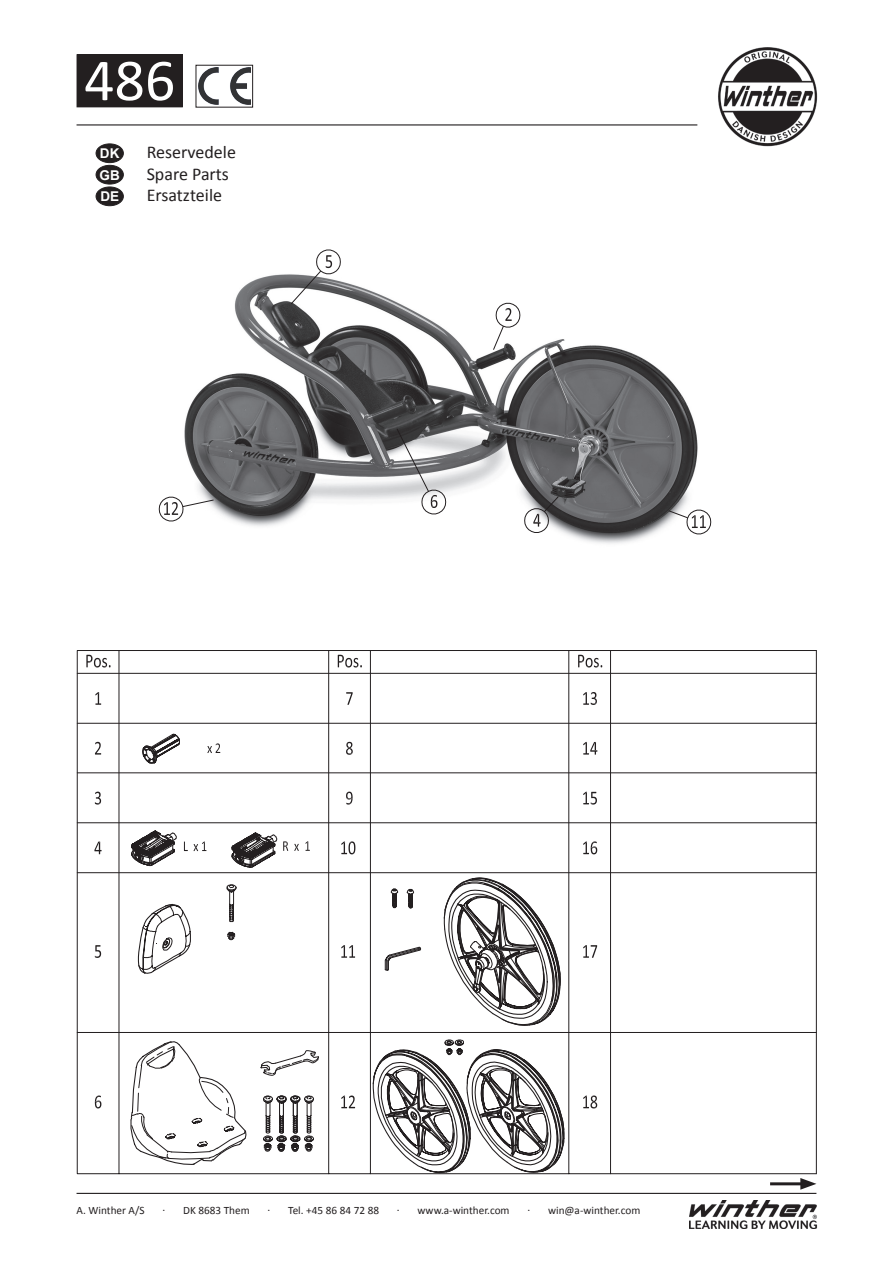
<style>
.page{position:relative;width:893px;height:1263px;background:#fff}
.page>*{position:absolute;margin:0;border:0;box-sizing:border-box;transform-origin:0 0}
.t1{font:60px "Calibri";color:#fff}
.t2{font:18px/21.6px "Calibri";color:#231f20}
.t3{font:700 13.5px/21.6px "Arial";color:#fff;text-align:justify}
.t4{font:11.25px "Calibri";color:#231f20}
</style>
<div class="page">
<img style="left:184px;top:274px;width:514px;height:270px">
<svg style="left:77px;top:650px;width:740px;height:525px"></svg>
<svg style="left:86px;top:655px;width:25px;height:12px"></svg>
<svg style="left:338px;top:655px;width:24px;height:12px"></svg>
<svg style="left:578px;top:655px;width:24px;height:12px"></svg>
<hr style="left:77px;top:872px;width:739px;height:1px;background:#231f20">
<hr style="left:77px;top:673px;width:739px;height:1px;background:#231f20">
<svg style="left:95px;top:692px;width:6px;height:13px"></svg>
<svg style="left:346px;top:692px;width:7px;height:13px"></svg>
<svg style="left:583px;top:692px;width:14px;height:13px"></svg>
<hr style="left:77px;top:772px;width:739px;height:1px;background:#231f20">
<hr style="left:77px;top:822px;width:739px;height:1px;background:#231f20">
<hr style="left:77px;top:723px;width:739px;height:1px;background:#231f20">
<hr style="left:816px;top:650px;width:1px;height:524px;background:#231f20">
<svg style="left:95px;top:742px;width:6px;height:12px"></svg>
<svg style="left:346px;top:742px;width:7px;height:13px"></svg>
<svg style="left:583px;top:742px;width:14px;height:13px"></svg>
<svg style="left:95px;top:792px;width:6px;height:12px"></svg>
<svg style="left:346px;top:792px;width:7px;height:12px"></svg>
<svg style="left:583px;top:792px;width:14px;height:12px"></svg>
<svg style="left:94px;top:841px;width:8px;height:13px"></svg>
<svg style="left:341px;top:841px;width:14px;height:13px"></svg>
<svg style="left:583px;top:841px;width:14px;height:13px"></svg>
<svg style="left:95px;top:945px;width:6px;height:13px"></svg>
<svg style="left:583px;top:945px;width:14px;height:13px"></svg>
<svg style="left:95px;top:1095px;width:6px;height:13px"></svg>
<svg style="left:583px;top:1095px;width:14px;height:13px"></svg>
<svg style="left:207px;top:743px;width:13px;height:10px"></svg>
<svg style="left:137px;top:733px;width:44px;height:31px"></svg>
<svg style="left:263px;top:893px;width:109px;height:249px"></svg>
<svg style="left:130px;top:1040px;width:189px;height:126px"></svg>
<svg style="left:294px;top:844px;width:5px;height:7px"></svg>
<svg style="left:305px;top:841px;width:5px;height:10px"></svg>
<svg style="left:372px;top:877px;width:193px;height:297px"></svg>
<svg style="left:127px;top:830px;width:161px;height:144px"></svg>
<svg style="left:462px;top:274px;width:82px;height:90px"></svg>
<svg style="left:510px;top:483px;width:56px;height:61px"></svg>
<svg style="left:282px;top:249px;width:76px;height:65px"></svg>
<svg style="left:372px;top:412px;width:114px;height:125px"></svg>
<svg style="left:653px;top:477px;width:59px;height:67px"></svg>
<svg style="left:158px;top:486px;width:78px;height:58px"></svg>
<img style="left:689px;top:1200px;width:128px;height:29px">
<div style="left:77px;top:55px;width:105px;height:52px;background:#231f20"></div>
<div style="left:77px;top:54px;width:106px;height:53px;border:1px solid #231f20"></div>
<hr style="left:77px;top:124px;width:620px;height:1px;background:#231f20">
<hr style="left:77px;top:1193px;width:739px;height:1px;background:#231f20">
<img style="left:198px;top:68px;width:52px;height:37px">
<img style="left:718px;top:47px;width:100px;height:100px">
<div style="left:96px;top:144px;width:27px;height:19px;background:#231f20;border-radius:50%"></div>
<div style="left:96px;top:144px;width:28px;height:19px;border:1px solid #231f20;border-radius:50%"></div>
<div style="left:96px;top:165px;width:27px;height:19px;background:#231f20;border-radius:50%"></div>
<div style="left:96px;top:165px;width:28px;height:19px;border:1px solid #231f20;border-radius:50%"></div>
<div style="left:96px;top:187px;width:27px;height:19px;background:#231f20;border-radius:50%"></div>
<div style="left:96px;top:187px;width:28px;height:19px;border:1px solid #231f20;border-radius:50%"></div>
<hr style="left:770px;top:1182px;width:36px;height:3px;background:#231f20">
<svg style="left:800px;top:1178px;width:16px;height:12px"></svg>
<h1 class="t1" style="left:84px;top:42px;width:93px">486</h1>
<p class="t3" style="left:100px;top:143px;width:22px">DK GB DE</p>
<h2 class="t2" style="left:147px;top:141px;width:91px">Reservedele<br>Spare Parts<br>Ersatzteile</h2>
<p class="t4" style="left:77px;top:1203px;width:70px">A. Winther A/S</p>
<p class="t4" style="left:162px;top:1200px;width:4px">.</p>
<p class="t4" style="left:183px;top:1203px;width:68px">DK 8683 Them</p>
<p class="t4" style="left:268px;top:1200px;width:4px">.</p>
<p class="t4" style="left:288px;top:1203px;width:92px">Tel. +45 86 84 72 88</p>
<p class="t4" style="left:397px;top:1200px;width:4px">.</p>
<p class="t4" style="left:417px;top:1203px;width:94px">www.a-winther.com</p>
<p class="t4" style="left:527px;top:1200px;width:4px">.</p>
<p class="t4" style="left:548px;top:1203px;width:94px">win@a-winther.com</p>
</div>
